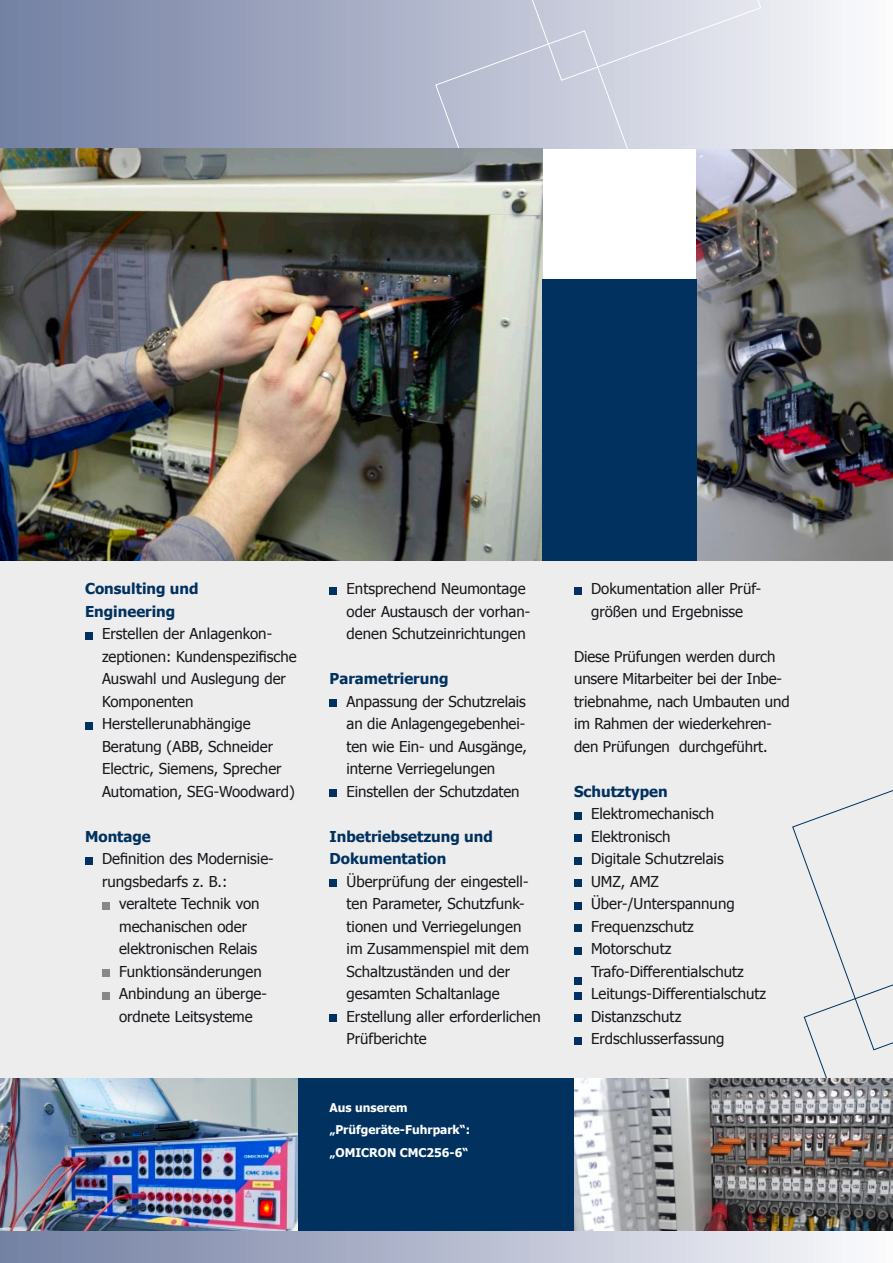
<style>
.page{position:relative;width:893px;height:1263px;background:#fff}
.page>*{position:absolute;margin:0;border:0;box-sizing:border-box;transform-origin:0 0}
.t1{font:15px/22.5px "Tahoma";color:#1a171c}
.t2{font:700 15px/22.5px "Tahoma";color:#00315f}
.t3{font:700 12px/22.5px "Tahoma";color:#fff}
</style>
<div class="page">
<div style="left:0;top:560px;width:893px;height:671px;background:#ededee"></div>
<div style="left:298px;top:1078px;width:276px;height:169px;background:#00315f"></div>
<svg style="left:792px;top:790px;width:101px;height:288px"></svg>
<img style="left:574px;top:1078px;width:319px;height:153px">
<img style="left:0;top:1078px;width:298px;height:153px">
<img style="left:696px;top:149px;width:197px;height:411px">
<div style="left:0;top:1231px;width:893px;height:32px;background:linear-gradient(to right,#717da1,#faf9fc)"></div>
<svg style="left:0;top:0;width:842px;height:149px;background:#a0a8c0"></svg>
<svg style="left:435px;top:0;width:327px;height:235px"></svg>
<img style="left:0;top:149px;width:542px;height:411px">
<div style="left:542px;top:279px;width:154px;height:281px;background:#00315f"></div>
<div style="left:85px;top:632px;width:7px;height:7px;background:#00315f"></div>
<div style="left:85px;top:722px;width:7px;height:7px;background:#00315f"></div>
<div style="left:85px;top:857px;width:7px;height:7px;background:#00315f"></div>
<div style="left:102px;top:902px;width:7px;height:7px;background:#87888a"></div>
<div style="left:102px;top:969px;width:7px;height:8px;background:#87888a"></div>
<div style="left:102px;top:992px;width:7px;height:7px;background:#87888a"></div>
<div style="left:330px;top:587px;width:7px;height:7px;background:#00315f"></div>
<div style="left:330px;top:699px;width:7px;height:8px;background:#00315f"></div>
<div style="left:330px;top:789px;width:7px;height:8px;background:#00315f"></div>
<div style="left:330px;top:879px;width:7px;height:8px;background:#00315f"></div>
<div style="left:330px;top:1014px;width:7px;height:8px;background:#00315f"></div>
<div style="left:574px;top:587px;width:7px;height:7px;background:#00315f"></div>
<div style="left:574px;top:812px;width:7px;height:7px;background:#00315f"></div>
<div style="left:574px;top:834px;width:7px;height:8px;background:#00315f"></div>
<div style="left:574px;top:857px;width:7px;height:7px;background:#00315f"></div>
<div style="left:574px;top:879px;width:7px;height:8px;background:#00315f"></div>
<div style="left:574px;top:902px;width:7px;height:7px;background:#00315f"></div>
<div style="left:574px;top:924px;width:7px;height:8px;background:#00315f"></div>
<div style="left:574px;top:947px;width:7px;height:7px;background:#00315f"></div>
<div style="left:574px;top:977px;width:7px;height:7px;background:#00315f"></div>
<div style="left:574px;top:992px;width:7px;height:7px;background:#00315f"></div>
<div style="left:574px;top:1014px;width:7px;height:8px;background:#00315f"></div>
<div style="left:574px;top:1037px;width:7px;height:7px;background:#00315f"></div>
<p class="t2" style="left:85px;top:577px;width:115px">Consulting und<br>Engineering</p>
<p class="t1" style="left:102px;top:622px;width:196px">Erstellen der Anlagenkon&shy;zeptionen: Kundenspezifische<br>Auswahl und Auslegung der<br>Komponenten<br>Herstellerunabhängige<br>Beratung (ABB, Schneider<br>Electric, Siemens, Sprecher<br>Automation, SEG-Woodward)</p>
<p class="t2" style="left:85px;top:824px;width:67px">Montage</p>
<p class="t1" style="left:102px;top:847px;width:173px">Definition des Modernisie&shy;rungsbedarfs z. B.:</p>
<p class="t1" style="left:119px;top:892px;width:149px">veraltete Technik von mechanischen oder elektronischen Relais<br>Funktionsänderungen<br>Anbindung an überge&shy;ordnete Leitsysteme</p>
<p class="t1" style="left:347px;top:577px;width:185px">Entsprechend Neumontage oder Austausch der vorhan&shy;denen Schutzeinrichtungen</p>
<p class="t2" style="left:330px;top:667px;width:120px">Parametrierung</p>
<p class="t1" style="left:347px;top:689px;width:182px">Anpassung der Schutzrelais an die Anlagengegebenhei&shy;ten wie Ein- und Ausgänge, interne Verriegelungen<br>Einstellen der Schutzdaten</p>
<p class="t2" style="left:330px;top:824px;width:165px">Inbetriebsetzung und<br>Dokumentation</p>
<p class="t1" style="left:347px;top:869px;width:196px">Überprüfung der eingestell&shy;ten Parameter, Schutzfunk&shy;tionen und Verriegelungen im Zusammenspiel mit dem<br>Schaltzuständen und der gesamten Schaltanlage<br>Erstellung aller erforderlichen<br>Prüfberichte</p>
<p class="t3" style="left:330px;top:1095px;width:142px">Aus unserem „Prüfgeräte-Fuhrpark“: „OMICRON CMC256-6“</p>
<p class="t1" style="left:591px;top:577px;width:172px">Dokumentation aller Prüf&shy;größen und Ergebnisse</p>
<p class="t1" style="left:574px;top:644px;width:217px">Diese Prüfungen werden durch unsere Mitarbeiter bei der Inbe&shy;triebnahme, nach Umbauten und im Rahmen der wiederkehren&shy;den Prüfungen durchgeführt.</p>
<p class="t2" style="left:574px;top:779px;width:95px">Schutztypen</p>
<p class="t1" style="left:591px;top:802px;width:177px">Elektromechanisch<br>Elektronisch<br>Digitale Schutzrelais<br>UMZ, AMZ<br>Über-/Unterspannung<br>Frequenzschutz<br>Motorschutz<br>Trafo-Differentialschutz<br>Leitungs-Differentialschutz<br>Distanzschutz<br>Erdschlusserfassung</p>
</div>
